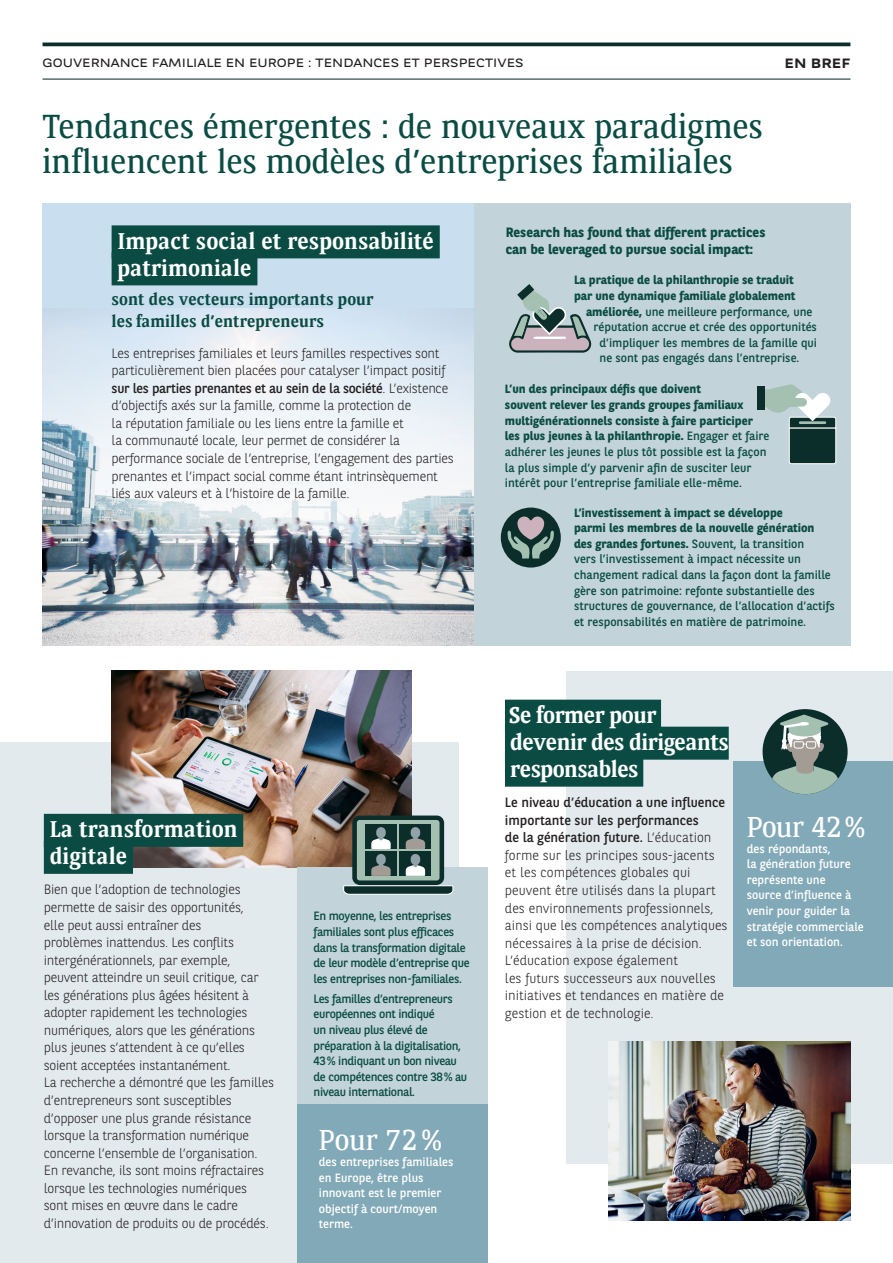
<style>
.page{position:relative;width:893px;height:1263px;background:#fff}
.page>*{position:absolute;margin:0;border:0;box-sizing:border-box;transform-origin:0 0}
.t1{font:33px/34.5px "BNPP Serif";color:#0a4c43}
.t2{font:28.5px "BNPP Serif";letter-spacing:-.01em;color:#fff}
.t3{font:700 22.5px/27px "BNPP Serif";color:#fff}
.t4{font:700 22.5px/27px "BNPP Serif";letter-spacing:-.025em;color:#fff}
.t5{font:700 16.5px/22.5px "BNPP Serif";color:#0a4c43}
.t6{font:300 13.5px/17.5px "BNPP Sans";letter-spacing:-.02em;color:#231f20}
.t7{font:300 13.5px/17.5px "BNPP Sans";color:#231f20}
.t8{font:700 13.5px/17.5px "BNPP Sans";color:#0a4c43}
.t9{font:700 13.5px "BNPP Expanded Sans";color:#231f20}
.t10{font:12px/15.6px "BNPP Sans";color:#0a4c43}
.t11{font:700 12px/15.6px "BNPP Sans";color:#0a4c43}
.t12{font:12px/15.6px "BNPP Sans";letter-spacing:-.03em;color:#0a4c43}
.t13{font:12px/15.6px "BNPP Sans";color:#fff}
.t14{font:12px "BNPP Expanded Sans";color:#231f20}
.s1{font-weight:400}
.s2{font-weight:700}
</style>
<div class="page">
<div style="left:43px;top:203px;width:431px;height:442px;background:#c9deef"></div>
<img style="left:43px;top:309px;width:431px;height:336px">
<div style="left:474px;top:203px;width:376px;height:442px;background:#c3d3da"></div>
<div style="left:0;top:743px;width:458px;height:520px;background:#e2eaed"></div>
<div style="left:567px;top:671px;width:326px;height:492px;background:#e2eaed"></div>
<div style="left:298px;top:1104px;width:190px;height:159px;background:#82a9b7"></div>
<img style="left:112px;top:671px;width:300px;height:196px">
<div style="left:298px;top:867px;width:190px;height:237px;background:#c3d3da"></div>
<div style="left:733px;top:761px;width:160px;height:225px;background:#82a9b7"></div>
<img style="left:608px;top:1041px;width:242px;height:179px">
<svg style="left:509px;top:284px;width:83px;height:69px"></svg>
<div style="left:763px;top:709px;width:85px;height:85px;background:#0c2e2b;border-radius:50%"></div>
<svg style="left:772px;top:714px;width:66px;height:81px"></svg>
<hr style="left:43px;top:79px;width:807px;height:1px;background:#0c2e2b">
<hr style="left:43px;top:43px;width:807px;height:3px;background:#0c2e2b">
<div style="left:505px;top:700px;width:156px;height:33px;background:#0a4c43"></div>
<div style="left:505px;top:727px;width:224px;height:33px;background:#0a4c43"></div>
<div style="left:505px;top:754px;width:138px;height:33px;background:#0a4c43"></div>
<div style="left:44px;top:814px;width:199px;height:33px;background:#0a4c43"></div>
<div style="left:44px;top:841px;width:89px;height:33px;background:#0a4c43"></div>
<div style="left:112px;top:225px;width:328px;height:33px;background:#0a4c43"></div>
<div style="left:112px;top:252px;width:145px;height:33px;background:#0a4c43"></div>
<div style="left:501px;top:507px;width:60px;height:60px;background:#0c2e2b;border-radius:50%"></div>
<svg style="left:508px;top:514px;width:46px;height:44px"></svg>
<svg style="left:765px;top:384px;width:71px;height:80px"></svg>
<hr style="left:799px;top:421px;width:27px;height:3px;background:#a4c0b1">
<div style="left:757px;top:386px;width:8px;height:24px;background:#0c2e2b"></div>
<svg style="left:343px;top:815px;width:111px;height:80px;background:#617772"></svg>
<div style="left:376px;top:854px;width:10px;height:11px;background:#91a3a9;border-radius:5px"></div>
<p class="t14" style="left:43px;top:55px;width:482px">GOUVERNANCE FAMILIALE EN EUROPE : TENDANCES ET PERSPECTIVES</p>
<p class="t9" style="left:785px;top:54px;width:67px">EN BREF</p>
<h1 class="t1" style="left:43px;top:107px;width:722px">Tendances émergentes : de nouveaux paradigmes influencent les modèles d’entreprises familiales</h1>
<h3 class="t3" style="left:117px;top:225px;width:318px">Impact social et responsabilité patrimoniale</h3>
<p class="t5" style="left:112px;top:287px;width:263px">sont des vecteurs importants pour les familles d’entrepreneurs</p>
<p class="t6" style="left:112px;top:344px;width:344px">Les entreprises familiales et leurs familles respectives sont particulièrement bien placées pour catalyser l’impact positif <span class="s1">sur les parties prenantes et au sein de la société</span>. L’existence d’objectifs axés sur la famille, comme la protection de<br>la réputation familiale ou les liens entre la famille et<br>la communauté locale, leur permet de considérer la performance sociale de l’entreprise, l’engagement des parties prenantes et l’impact social comme étant intrinsèquement liés aux valeurs et à l’histoire de la famille.</p>
<h3 class="t3" style="left:50px;top:814px;width:189px">La transformation digitale</h3>
<p class="t6" style="left:44px;top:880px;width:232px">Bien que l’adoption de technologies permette de saisir des opportunités,<br>elle peut aussi entraîner des<br>problèmes inattendus. Les conflits intergénérationnels, par exemple, peuvent atteindre un seuil critique, car les générations plus âgées hésitent à adopter rapidement les technologies numériques, alors que les générations plus jeunes s’attendent à ce qu’elles soient acceptées instantanément.<br>La recherche a démontré que les familles d’entrepreneurs sont susceptibles d’opposer une plus grande résistance lorsque la transformation numérique concerne l’ensemble de l’organisation.<br>En revanche, ils sont moins réfractaires lorsque les technologies numériques sont mises en œuvre dans le cadre d’innovation de produits ou de procédés.</p>
<p class="t12" style="left:314px;top:908px;width:157px">En moyenne, les entreprises familiales sont plus efficaces dans la transformation digitale de leur modèle d’entreprise que les entreprises non-familiales.</p>
<p class="t12" style="left:314px;top:990px;width:155px">Les familles d’entrepreneurs européennes ont indiqué<br>un niveau plus élevé de préparation à la digitalisation,<br>43% indiquant un bon niveau de compétences contre 38% au niveau international.</p>
<h2 class="t2" style="left:319px;top:1119px;width:125px">Pour 72%</h2>
<p class="t13" style="left:319px;top:1153px;width:136px">des entreprises familiales en Europe, être plus innovant est le premier objectif à court/moyen terme.</p>
<p class="t8" style="left:506px;top:223px;width:261px">Research has found that different practices can be leveraged to pursue social impact:</p>
<p class="t11" style="left:574px;top:272px;width:221px">La pratique de la philanthropie se traduit</p>
<p class="t11" style="left:574px;top:288px;width:223px">par une dynamique familiale globalement</p>
<p class="t10" style="left:586px;top:303px;width:228px"><span class="s2">améliorée,</span> une meilleure performance, une</p>
<p class="t10" style="left:594px;top:319px;width:225px">réputation accrue et crée des opportunités</p>
<p class="t10" style="left:600px;top:334px;width:219px">d’impliquer les membres de la famille qui</p>
<p class="t10" style="left:600px;top:350px;width:201px">ne sont pas engagés dans l’entreprise.</p>
<p class="t11" style="left:505px;top:381px;width:266px">L’un des principaux défis que doivent<br>souvent relever les grands groupes familiaux multigénérationnels consiste à faire participer les plus jeunes à la philanthropie. <span class="s1">Engager et faire adhérer les jeunes le plus tôt possible est la façon la plus simple d’y parvenir afin de susciter leur intérêt pour l’entreprise familiale elle-même.</span></p>
<p class="t10" style="left:574px;top:504px;width:262px"><span class="s2">L’investissement à impact se développe<br>parmi les membres de la nouvelle génération des grandes fortunes.</span> Souvent, la transition<br>vers l’investissement à impact nécessite un changement radical dans la façon dont la famille gère son patrimoine: refonte substantielle des structures de gouvernance, de l’allocation d’actifs et responsabilités en matière de patrimoine.</p>
<h3 class="t4" style="left:509px;top:700px;width:222px">Se former pour devenir des dirigeants responsables</h3>
<p class="t7" style="left:505px;top:793px;width:224px"><span class="s1">Le niveau d’éducation a une influence importante sur les performances<br>de la génération future.</span> L’éducation forme sur les principes sous-jacents et les compétences globales qui peuvent être utilisés dans la plupart des environnements professionnels, ainsi que les compétences analytiques nécessaires à la prise de décision.<br>L’éducation expose également<br>les futurs successeurs aux nouvelles initiatives et tendances en matière de gestion et de technologie.</p>
<h2 class="t2" style="left:747px;top:805px;width:121px">Pour 42%</h2>
<p class="t13" style="left:747px;top:840px;width:118px">des répondants,<br>la génération future représente une<br>source d’influence à venir pour guider la stratégie commerciale et son orientation.</p>
</div>
